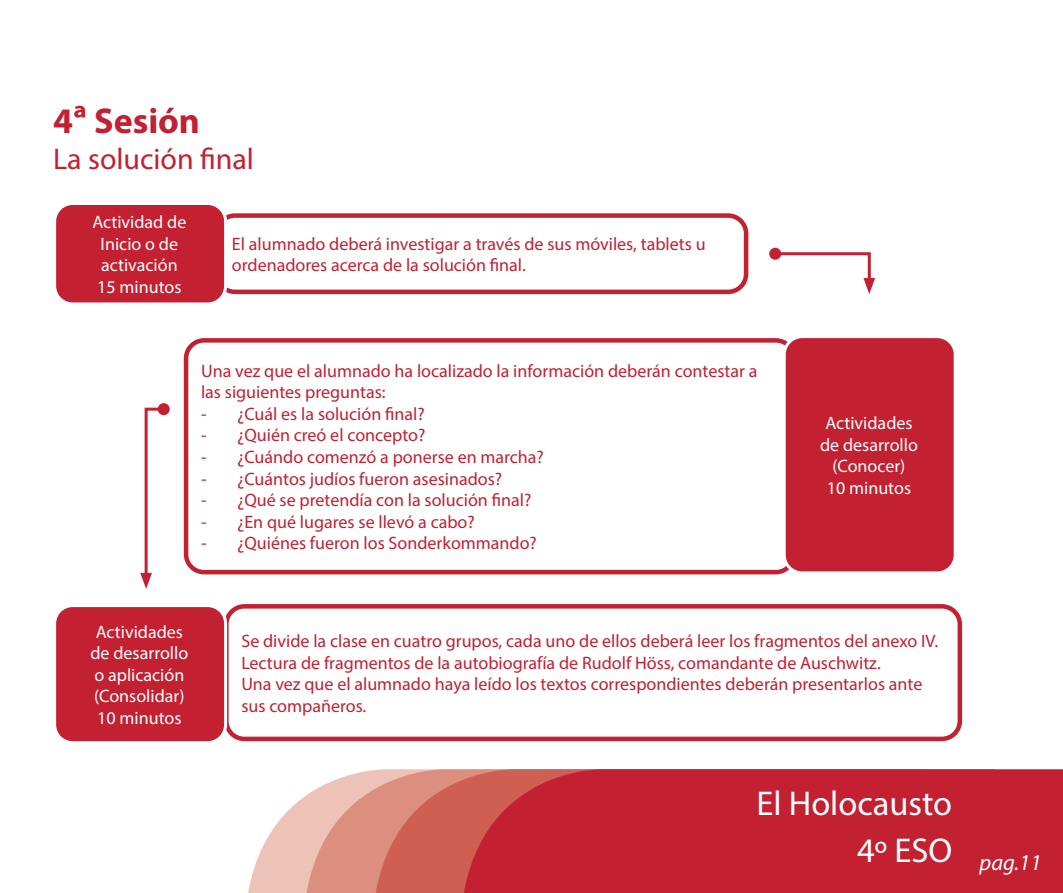
<style>
.page{position:relative;width:1063px;height:893px;background:#fff}
.page>*{position:absolute;margin:0;border:0;box-sizing:border-box;transform-origin:0 0}
.t1{font:700 36px "Myriad Pro";color:#c32031}
.t2{font:34.5px "Myriad Pro";color:#fff}
.t3{font:30px "Myriad Pro";color:#c32031}
.t4{font:italic 22.5px "Myriad Pro";color:#fff}
.t5{font:18px/21.6px "Myriad Pro";color:#c32031}
.t6{font:18px/21.6px "Myriad Pro";color:#fff;text-align:center}
</style>
<div class="page">
<svg style="left:248px;top:798px;width:55px;height:95px;fill:#eec3b7"></svg>
<svg style="left:303px;top:770px;width:69px;height:123px;background:#e6ac9f"></svg>
<svg style="left:372px;top:769px;width:88px;height:124px;background:#d57568"></svg>
<svg style="left:460px;top:769px;width:603px;height:124px;background:#c32433"></svg>
<div style="left:215px;top:213px;width:533px;height:81px;border:4px solid #c32031;border-radius:18px"></div>
<div style="left:184px;top:338px;width:612px;height:236px;border:4px solid #c32031;border-radius:18px"></div>
<div style="left:224px;top:604px;width:738px;height:137px;border:4px solid #c32031;border-radius:18px"></div>
<div style="left:55px;top:203px;width:171px;height:101px;background:#c32031;border-radius:18px"></div>
<div style="left:53px;top:202px;width:174px;height:103px;border:3px solid #fff;border-radius:18px"></div>
<div style="left:784px;top:337px;width:171px;height:236px;background:#c32031;border-radius:18px"></div>
<div style="left:783px;top:335px;width:174px;height:239px;border:3px solid #fff;border-radius:18px"></div>
<div style="left:55px;top:606px;width:171px;height:137px;background:#c32031;border-radius:18px"></div>
<div style="left:53px;top:604px;width:174px;height:140px;border:3px solid #fff;border-radius:18px"></div>
<div style="left:769px;top:248px;width:12px;height:12px;background:#c32031;border-radius:50%"></div>
<svg style="left:772px;top:251px;width:103px;height:43px"></svg>
<svg style="left:140px;top:406px;width:27px;height:183px"></svg>
<div style="left:158px;top:403px;width:12px;height:12px;background:#c32031;border-radius:50%"></div>
<p class="t1" style="left:53px;top:98px;width:148px">4ª Sesión</p>
<p class="t3" style="left:53px;top:141px;width:202px">La solución final</p>
<p class="t6" style="left:92px;top:211px;width:96px">Actividad de<br>Inicio o de activación</p>
<p class="t6" style="left:97px;top:276px;width:86px">15 minutos</p>
<p class="t5" style="left:232px;top:233px;width:475px">El alumnado deberá investigar a través de sus móviles, tablets u ordenadores acerca de la solución final.</p>
<p class="t5" style="left:201px;top:359px;width:558px">Una vez que el alumnado ha localizado la información deberán contestar a las siguientes preguntas:</p>
<p class="t5" style="left:201px;top:403px;width:225px">- ¿Cuál es la solución final?</p>
<p class="t5" style="left:201px;top:424px;width:226px">- ¿Quién creó el concepto?</p>
<p class="t5" style="left:201px;top:446px;width:344px">- ¿Cuándo comenzó a ponerse en marcha?</p>
<p class="t5" style="left:201px;top:467px;width:303px">- ¿Cuántos judíos fueron asesinados?</p>
<p class="t5" style="left:201px;top:489px;width:332px">- ¿Qué se pretendía con la solución final?</p>
<p class="t5" style="left:201px;top:511px;width:275px">- ¿En qué lugares se llevó a cabo?</p>
<p class="t5" style="left:201px;top:532px;width:337px">- ¿Quiénes fueron los Sonderkommando?</p>
<p class="t6" style="left:820px;top:412px;width:99px">Actividades de desarrollo (Conocer)</p>
<p class="t6" style="left:827px;top:477px;width:86px">10 minutos</p>
<p class="t6" style="left:90px;top:620px;width:99px;text-align:left">Actividades de desarrollo o aplicación (Consolidar)</p>
<p class="t6" style="left:97px;top:707px;width:86px">10 minutos</p>
<p class="t5" style="left:241px;top:630px;width:698px">Se divide la clase en cuatro grupos, cada uno de ellos deberá leer los fragmentos del anexo IV.<br>Lectura de fragmentos de la autobiografía de Rudolf Höss, comandante de Auschwitz.</p>
<p class="t5" style="left:241px;top:673px;width:683px">Una vez que el alumnado haya leído los textos correspondientes deberán presentarlos ante sus compañeros.</p>
<p class="t2" style="left:756px;top:782px;width:197px">El Holocausto</p>
<p class="t2" style="left:857px;top:829px;width:97px">4º ESO</p>
<p class="t4" style="left:980px;top:848px;width:63px">pag.11</p>
</div>
